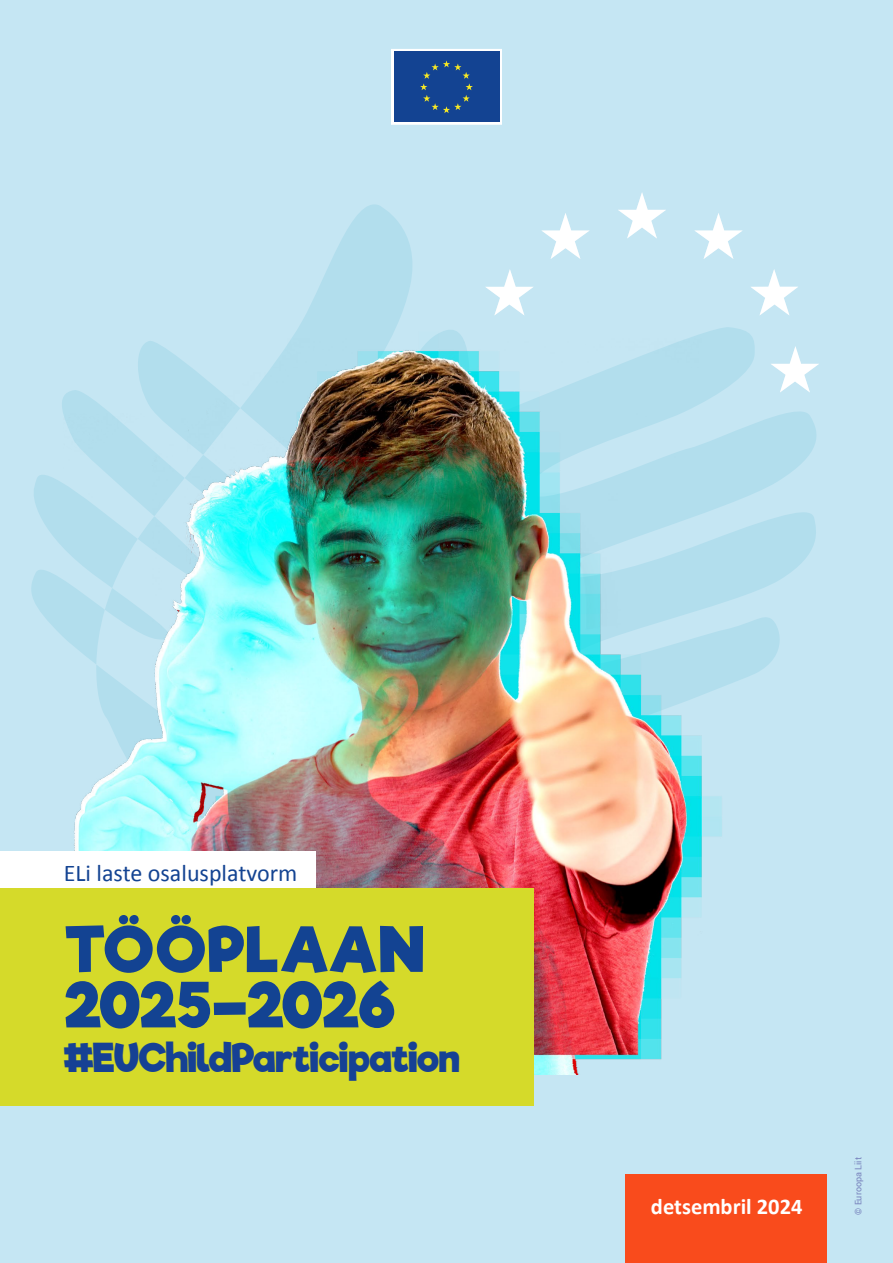
<style>
.page{position:relative;width:893px;height:1263px;background:#c5e6f3}
.page>*{position:absolute;margin:0;border:0;box-sizing:border-box;transform-origin:0 0}
.t1{font:700 60px "Riffic";letter-spacing:-.03em;color:#134392}
.t2{font:700 60px "Riffic";color:#134392}
.t3{font:700 37.5px "Riffic Free";letter-spacing:-.005em;color:#164194}
.EUChildParticipation_roboto{font:24px "Calibri";color:#134392}
.t4{font:700 22.5px "Calibri";color:#fff}
.image_copyright{font:9px "Roboto";color:#7883bd}
</style>
<div class="page">
<svg style="left:302px;top:204px;width:110px;height:118px;fill:#b2deed"></svg>
<svg style="left:801px;top:412px;width:15px;height:151px;fill:#b6e0ee"></svg>
<svg style="left:26px;top:397px;width:38px;height:455px"></svg>
<svg style="left:485px;top:192px;width:334px;height:200px"></svg>
<img style="left:64px;top:322px;width:737px;height:753px">
<div style="left:0;top:852px;width:315px;height:37px;background:#fff"></div>
<div style="left:0;top:889px;width:534px;height:217px;background:#d5da2a"></div>
<svg style="left:391px;top:49px;width:111px;height:76px;background:#315b9b"></svg>
<div style="left:625px;top:1175px;width:202px;height:88px;background:#f94b1c"></div>
<p class="EUChildParticipation_roboto" style="left:64px;top:858px;width:235px">ELi laste osalusplatvorm</p>
<p class="t2" style="left:64px;top:912px;width:363px">TÖÖPLAAN</p>
<p class="t1" style="left:64px;top:968px;width:334px">2025–2026</p>
<p class="t3" style="left:64px;top:1036px;width:397px">#EUChildParticipation</p>
<p class="t4" style="left:651px;top:1191px;width:153px">detsembril 2024</p>
<p class="image_copyright" style="left:852px;top:1215px;width:59px;rotate:-90deg">© Euroopa Liit</p>
</div>
